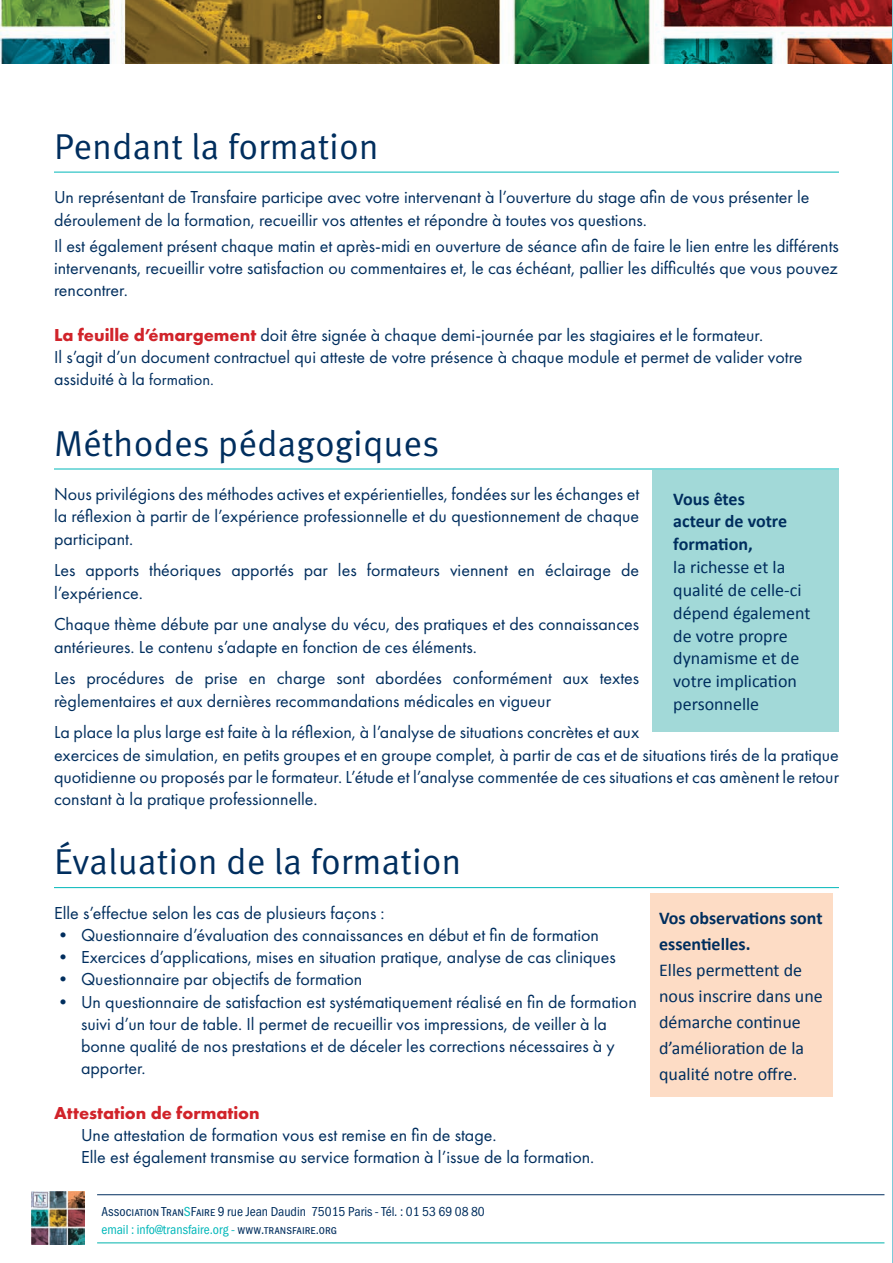
<style>
.page{position:relative;width:893px;height:1263px;background:#fff}
.page>*{position:absolute;margin:0;border:0;box-sizing:border-box;transform-origin:0 0}
.t1{font:36px "Meta Pro Norm";color:#002e5e}
.t2{font:18px/22.2px "Futura PT";color:#002e5e}
.t3{font:18px/22.8px "Calibri";color:#002e5e}
.t4{font:700 18px/22.8px "Calibri";letter-spacing:-.005em;color:#002e5e}
.t5{font:700 18px "Futura PT";color:#d1232a}
.t6{font:13.5px/18px "Franklin Gothic URW Cond";color:#002e5e}
.s1{font-weight:700;color:#d1232a}
.s2{font-size:16.5px}
.s3{color:#00b7b9}
</style>
<div class="page">
<img style="left:0;top:0;width:892px;height:64px">
<img style="left:32px;top:1192px;width:52px;height:53px">
<hr style="left:97px;top:1194px;width:787px;height:1px;background:#002e5e">
<hr style="left:97px;top:1242px;width:787px;height:1px;background:#00b3ad">
<hr style="left:892px;top:0;width:1px;height:1263px;background:#0097b4">
<div style="left:652px;top:470px;width:187px;height:261px;background:#a2d9d8"></div>
<hr style="left:54px;top:172px;width:785px;height:1px;background:#00b7b9">
<hr style="left:54px;top:469px;width:785px;height:1px;background:#00b7b9">
<hr style="left:54px;top:887px;width:785px;height:1px;background:#00b7b9">
<div style="left:651px;top:893px;width:182px;height:204px;background:#fddcc5"></div>
<h1 class="t1" style="left:54px;top:119px;width:326px">Pendant la formation</h1>
<p class="t2" style="left:54px;top:186px;width:757px">Un représentant de Transfaire participe avec votre intervenant à l’ouverture du stage afin de vous présenter le déroulement de la formation, recueillir vos attentes et répondre à toutes vos questions.</p>
<p class="t2" style="left:54px;top:235px;width:786px;text-align:justify">Il est également présent chaque matin et après-midi en ouverture de séance afin de faire le lien entre les différents intervenants, recueillir votre satisfaction ou commentaires et, le cas échéant, pallier les difficultés que vous pouvez rencontrer.</p>
<p class="t2" style="left:54px;top:324px;width:750px"><span class="s1">La feuille d’émargement</span> doit être signée à chaque demi-journée par les stagiaires et le formateur.<br>Il s’agit d’un document contractuel qui atteste de votre présence à chaque module et permet de valider votre assiduité à la <span class="s2">formation.</span></p>
<h1 class="t1" style="left:54px;top:416px;width:387px">Méthodes pédagogiques</h1>
<p class="t2" style="left:54px;top:483px;width:587px;text-align:justify">Nous privilégions des méthodes actives et expérientielles, fondées sur les échanges et la réflexion à partir de l’expérience professionnelle et du questionnement de chaque participant.</p>
<p class="t2" style="left:54px;top:559px;width:587px">Les apports théoriques apportés par les formateurs viennent en éclairage de l’expérience.</p>
<p class="t2" style="left:54px;top:613px;width:587px">Chaque thème débute par une analyse du vécu, des pratiques et des connaissances antérieures. Le contenu s’adapte en fonction de ces éléments.</p>
<p class="t2" style="left:54px;top:667px;width:587px">Les procédures de prise en charge sont abordées conformément aux textes règlementaires et aux dernières recommandations médicales en vigueur</p>
<p class="t2" style="left:54px;top:721px;width:786px">La place la plus large est faite à la réflexion, à l’analyse de situations concrètes et aux<br>exercices de simulation, en petits groupes et en groupe complet, à partir de cas et de situations tirés de la pratique quotidienne ou proposés par le formateur. L’étude et l’analyse commentée de ces situations et cas amènent le retour constant à la pratique professionnelle.</p>
<h1 class="t1" style="left:54px;top:835px;width:409px">Évaluation de la formation</h1>
<p class="t2" style="left:54px;top:902px;width:332px">Elle s’effectue selon les cas de plusieurs façons :</p>
<p class="t2" style="left:54px;top:924px;width:546px">• Questionnaire d’évaluation des connaissances en début et fin de formation</p>
<p class="t2" style="left:54px;top:946px;width:563px">• Exercices d’applications, mises en situation pratique, analyse de cas cliniques</p>
<p class="t2" style="left:54px;top:968px;width:310px">• Questionnaire par objectifs de formation</p>
<p class="t2" style="left:81px;top:990px;width:557px;text-indent:-27px">• Un questionnaire de satisfaction est systématiquement réalisé en fin de formation suivi d’un tour de table. Il permet de recueillir vos impressions, de veiller à la bonne qualité de nos prestations et de déceler les corrections nécessaires à y apporter.</p>
<p class="t5" style="left:54px;top:1101px;width:207px">Attestation de formation</p>
<p class="t2" style="left:81px;top:1124px;width:515px">Une attestation de formation vous est remise en fin de stage.<br>Elle est également transmise au service formation à l’issue de la formation.</p>
<p class="t4" style="left:673px;top:487px;width:115px">Vous êtes acteur de votre formation,</p>
<p class="t3" style="left:673px;top:555px;width:139px">la richesse et la qualité de celle-ci dépend également de votre propre dynamisme et de votre implication personnelle</p>
<p class="t4" style="left:659px;top:904px;width:165px;line-height:26.1px">Vos observations sont essentielles.</p>
<p class="t3" style="left:659px;top:956px;width:165px;line-height:26.1px">Elles permettent de nous inscrire dans une démarche continue d’amélioration de la qualité notre offre.</p>
<p class="t6" style="left:101px;top:1202px;width:385px">Association Tran<span class="s3">S</span>Faire 9 rue Jean Daudin 75015 Paris - Tél. : 01 53 69 08 80 <span class="s3">email : info@transfaire.org -</span> www.transfaire.org</p>
</div>
